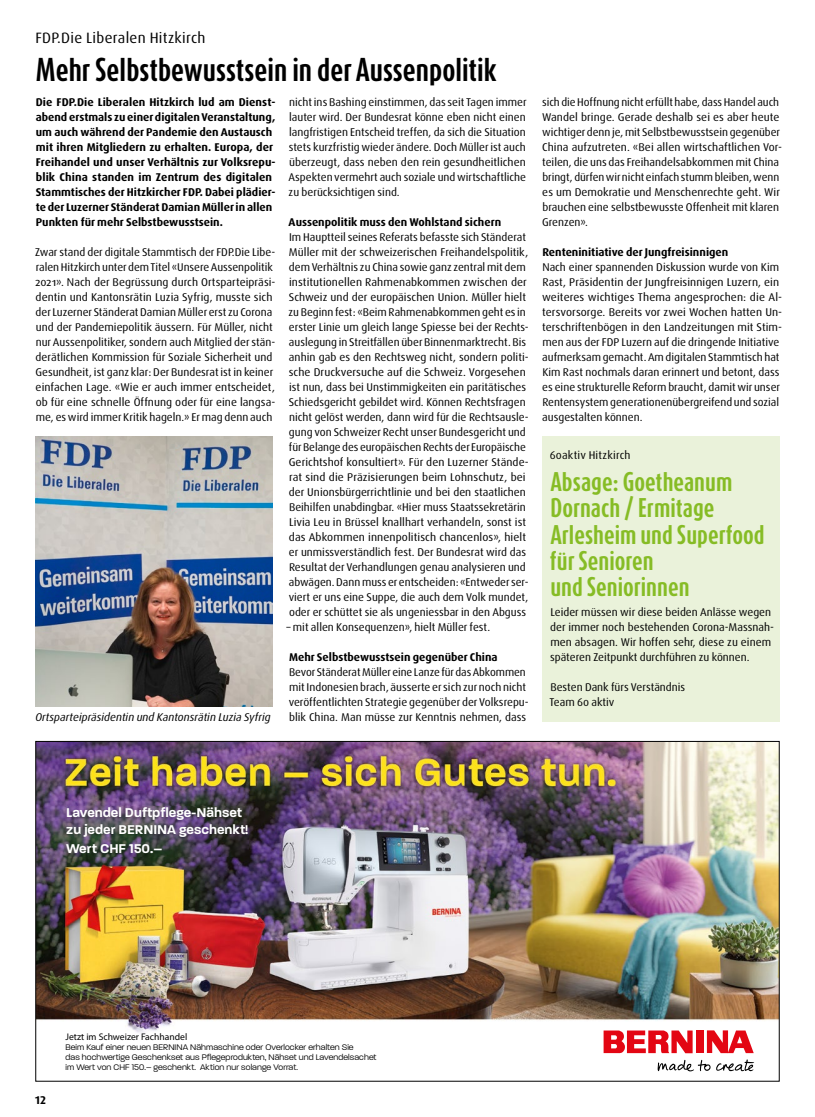
<style>
.page{position:relative;width:815px;height:1117px;background:#fff}
.page>*{position:absolute;margin:0;border:0;box-sizing:border-box;transform-origin:0 0}
.t1{font:700 27.5px "Dax Compact Pro";color:#000}
.t2{font:700 22.5px/26.2px "Dax Compact Pro";color:#86bc25}
.t3{font:15px "Dax Pro";letter-spacing:.02em;color:#000}
.t4{font:600 13.75px/16.5px "Paralucent";color:#fff}
.t5{font:11.25px/15px "Dax Pro";color:#000}
.t6{font:700 11.25px/15px "Dax Pro";color:#000}
.t7{font:italic 11.25px "Dax Pro";color:#000}
.t8{font:11.25px "Dax Pro";letter-spacing:.02em;color:#000}
.t9{font:9.62px "Myriad Pro";color:#000}
.t10{font:300 8.75px/10.2px "Paralucent";letter-spacing:.01em;color:#000}
</style>
<div class="page">
<img style="left:37px;top:743px;width:741px;height:329px">
<img style="left:63px;top:806px;width:185px;height:50px">
<svg style="left:658px;top:1059px;width:96px;height:12px"></svg>
<div style="left:696px;top:1030px;width:7px;height:22px;background:#e30613"></div>
<svg style="left:707px;top:1030px;width:47px;height:22px"></svg>
<svg style="left:604px;top:1030px;width:89px;height:22px"></svg>
<div style="left:542px;top:436px;width:238px;height:32px;background:#eaf2da"></div>
<div style="left:542px;top:465px;width:238px;height:139px;background:#eaf2da"></div>
<div style="left:542px;top:600px;width:238px;height:76px;background:#eaf2da"></div>
<div style="left:542px;top:675px;width:238px;height:31px;background:#eaf2da"></div>
<div style="left:542px;top:690px;width:238px;height:31px;background:#eaf2da"></div>
<img style="left:35px;top:436px;width:238px;height:270px">
<h3 class="t3" style="left:35px;top:29px;width:172px">FDP.Die Liberalen Hitzkirch</h3>
<h1 class="t1" style="left:36px;top:51px;width:462px">Mehr Selbstbewusstsein in der Aussenpolitik</h1>
<p class="t6" style="left:36px;top:94px;width:241px">Die FDP.Die Liberalen Hitzkirch lud am Dienst&shy;abend erstmals zu einer digitalen Veranstaltung, um auch während der Pandemie den Austausch mit ihren Mitgliedern zu erhalten. Europa, der Freihandel und unser Verhältnis zur Volksrepu&shy;blik China standen im Zentrum des digitalen Stammtisches der Hitzkircher FDP. Dabei plädier&shy;te der Luzerner Ständerat Damian Müller in allen Punkten für mehr Selbstbewusstsein.</p>
<p class="t5" style="left:35px;top:244px;width:242px">Zwar stand der digitale Stammtisch der FDP.Die Libe&shy;ralen Hitzkirch unter dem Titel «Unsere Aussenpolitik 2021». Nach der Begrüssung durch Ortsparteipräsi&shy;dentin und Kantonsrätin Luzia Syfrig, musste sich der Luzerner Ständerat Damian Müller erst zu Corona und der Pandemiepolitik äussern. Für Müller, nicht nur Aussenpolitiker, sondern auch Mitglied der stän&shy;derätlichen Kommission für Soziale Sicherheit und Gesundheit, ist ganz klar: Der Bundesrat ist in keiner einfachen Lage. «Wie er auch immer entscheidet, ob für eine schnelle Öffnung oder für eine langsa&shy;me, es wird immer Kritik hageln.» Er mag denn auch</p>
<p class="t5" style="left:288px;top:94px;width:240px;text-align:justify">nicht ins Bashing einstimmen, das seit Tagen immer lauter wird. Der Bundesrat könne eben nicht einen langfristigen Entscheid treffen, da sich die Situation stets kurzfristig wieder ändere. Doch Müller ist auch überzeugt, dass neben den rein gesundheitlichen Aspekten vermehrt auch soziale und wirtschaftliche zu berücksichtigen sind.</p>
<p class="t6" style="left:289px;top:214px;width:214px">Aussenpolitik muss den Wohlstand sichern</p>
<p class="t5" style="left:289px;top:229px;width:242px">Im Hauptteil seines Referats befasste sich Ständerat Müller mit der schweizerischen Freihandelspolitik, dem Verhältnis zu China sowie ganz zentral mit dem institutionellen Rahmenabkommen zwischen der Schweiz und der europäischen Union. Müller hielt zu Beginn fest: «Beim Rahmenabkommen geht es in erster Linie um gleich lange Spiesse bei der Rechts&shy;auslegung in Streitfällen über Binnenmarktrecht. Bis anhin gab es den Rechtsweg nicht, sondern politi&shy;sche Druckversuche auf die Schweiz. Vorgesehen ist nun, dass bei Unstimmigkeiten ein paritätisches Schiedsgericht gebildet wird. Können Rechtsfragen nicht gelöst werden, dann wird für die Rechtsausle&shy;gung von Schweizer Recht unser Bundesgericht und für Belange des europäischen Rechts der Europäische Gerichtshof konsultiert». Für den Luzerner Stände&shy;rat sind die Präzisierungen beim Lohnschutz, bei der Unionsbürgerrichtlinie und bei den staatlichen Beihilfen unabdingbar. «Hier muss Staatssekretärin Livia Leu in Brüssel knallhart verhandeln, sonst ist das Abkommen innenpolitisch chancenlos», hielt er unmissverständlich fest. Der Bundesrat wird das Resultat der Verhandlungen genau analysieren und abwägen. Dann muss er entscheiden: «Entweder ser&shy;viert er uns eine Suppe, die auch dem Volk mundet, oder er schüttet sie als ungeniessbar in den Abguss</p>
<p class="t5" style="left:286px;top:619px;width:205px">– mit allen Konsequenzen», hielt Müller fest.</p>
<p class="t6" style="left:289px;top:649px;width:210px">Mehr Selbstbewusstsein gegenüber China</p>
<p class="t5" style="left:289px;top:664px;width:242px">Bevor Ständerat Müller eine Lanze für das Abkommen mit Indonesien brach, äusserte er sich zur noch nicht veröffentlichten Strategie gegenüber der Volksrepu&shy;blik China. Man müsse zur Kenntnis nehmen, dass</p>
<p class="t7" style="left:35px;top:710px;width:237px">Ortsparteipräsidentin und Kantonsrätin Luzia Syfrig</p>
<p class="t5" style="left:542px;top:94px;width:242px">sich die Hoffnung nicht erfüllt habe, dass Handel auch Wandel bringe. Gerade deshalb sei es aber heute wichtiger denn je, mit Selbstbewusstsein gegenüber China aufzutreten. «Bei allen wirtschaftlichen Vor&shy;teilen, die uns das Freihandelsabkommen mit China bringt, dürfen wir nicht einfach stumm bleiben, wenn es um Demokratie und Menschenrechte geht. Wir brauchen eine selbstbewusste Offenheit mit klaren Grenzen».</p>
<p class="t6" style="left:543px;top:244px;width:187px">Renteninitiative der Jungfreisinnigen</p>
<p class="t5" style="left:542px;top:259px;width:242px">Nach einer spannenden Diskussion wurde von Kim Rast, Präsidentin der Jungfreisinnigen Luzern, ein weiteres wichtiges Thema angesprochen: die Al&shy;tersvorsorge. Bereits vor zwei Wochen hatten Un&shy;terschriftenbögen in den Landzeitungen mit Stim&shy;men aus der FDP Luzern auf die dringende Initiative aufmerksam gemacht. Am digitalen Stammtisch hat Kim Rast nochmals daran erinnert und betont, dass es eine strukturelle Reform braucht, damit wir unser Rentensystem generationenübergreifend und sozial ausgestalten können.</p>
<p class="t8" style="left:550px;top:447px;width:82px">60aktiv Hitzkirch</p>
<h2 class="t2" style="left:550px;top:468px;width:216px">Absage: Goetheanum<br>Dornach / Ermitage<br>Arlesheim und Superfood für Senioren<br>und Seniorinnen</h2>
<p class="t5" style="left:550px;top:604px;width:226px">Leider müssen wir diese beiden Anlässe wegen der immer noch bestehenden Corona-Massnah&shy;men absagen. Wir hoffen sehr, diese zu einem späteren Zeitpunkt durchführen zu können.</p>
<p class="t5" style="left:550px;top:679px;width:137px">Besten Dank fürs Verständnis<br>Team 60 aktiv</p>
<p class="t4" style="left:66px;top:804px;width:184px">Lavendel Duftpflege-Nähset zu jeder BERNINA geschenkt!</p>
<p class="t4" style="left:66px;top:840px;width:98px">Wert CHF 150. –</p>
<p class="t6" style="left:35px;top:1092px;width:12px">12</p>
<p class="t9" style="left:66px;top:1030px;width:123px">Jetzt im Schweizer Fachhandel</p>
<p class="t10" style="left:66px;top:1041px;width:313px">Beim Kauf einer neuen BERNINA Nähmaschine oder Overlocker erhalten Sie<br>das hochwertige Geschenkset aus Pflegeprodukten, Nähset und Lavendelsachet im Wert von CHF 150.– geschenkt. Aktion nur solange Vorrat.</p>
</div>
